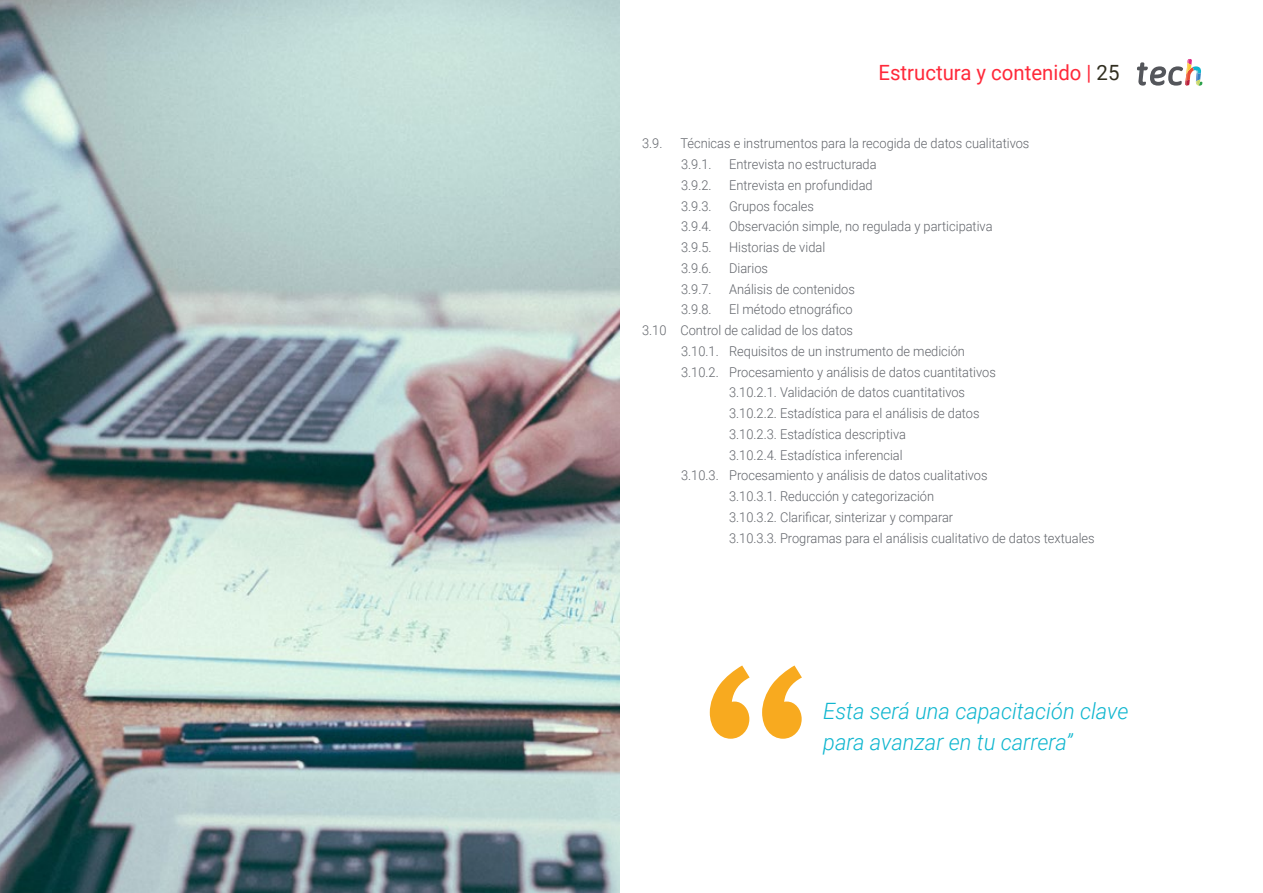
<style>
.page{position:relative;width:1263px;height:893px;background:#fff}
.page>*{position:absolute;margin:0;border:0;box-sizing:border-box;transform-origin:0 0}
.t1{font:italic 300 22.5px/31.5px "Roboto";color:#0fb6cf}
.t2{font:21px "Roboto";color:#ff293a}
.t3{font:300 13.5px/20.7px "Roboto";color:#61646a;scale:.95 1}
.s1{color:#312e20}
</style>
<div class="page">
<svg style="left:1137px;top:59px;width:65px;height:27px"></svg>
<svg style="left:710px;top:665px;width:92px;height:74px"></svg>
<img style="left:0;top:0;width:620px;height:893px">
<h2 class="t2" style="left:878px;top:57px;width:242px">Estructura y contenido | <span class="s1">25</span></h2>
<p class="t3" style="left:642px;top:133px;width:23px">3.9.</p>
<p class="t3" style="left:680px;top:133px;width:369px">Técnicas e instrumentos para la recogida de datos cualitativos<br>3.9.1.</p>
<p class="t3" style="left:729px;top:153px;width:157px">Entrevista no estructurada</p>
<p class="t3" style="left:681px;top:174px;width:34px">3.9.2.</p>
<p class="t3" style="left:729px;top:174px;width:153px">Entrevista en profundidad</p>
<p class="t3" style="left:681px;top:195px;width:34px">3.9.3.</p>
<p class="t3" style="left:729px;top:195px;width:91px">Grupos focales</p>
<p class="t3" style="left:681px;top:216px;width:34px">3.9.4.</p>
<p class="t3" style="left:729px;top:216px;width:279px">Observación simple, no regulada y participativa</p>
<p class="t3" style="left:681px;top:236px;width:34px">3.9.5.</p>
<p class="t3" style="left:729px;top:236px;width:103px">Historias de vidal</p>
<p class="t3" style="left:681px;top:257px;width:34px">3.9.6.</p>
<p class="t3" style="left:729px;top:257px;width:43px">Diarios</p>
<p class="t3" style="left:681px;top:278px;width:34px">3.9.7.</p>
<p class="t3" style="left:729px;top:278px;width:134px">Análisis de contenidos</p>
<p class="t3" style="left:681px;top:299px;width:34px">3.9.8.</p>
<p class="t3" style="left:729px;top:299px;width:132px">El método etnográfico</p>
<p class="t3" style="left:642px;top:319px;width:223px">3.10 Control de calidad de los datos</p>
<p class="t3" style="left:681px;top:340px;width:300px">3.10.1. Requisitos de un instrumento de medición</p>
<p class="t3" style="left:681px;top:361px;width:333px">3.10.2. Procesamiento y análisis de datos cuantitativos</p>
<p class="t3" style="left:729px;top:382px;width:250px">3.10.2.1. Validación de datos cuantitativos</p>
<p class="t3" style="left:729px;top:402px;width:265px">3.10.2.2. Estadística para el análisis de datos</p>
<p class="t3" style="left:729px;top:423px;width:188px">3.10.2.3. Estadística descriptiva</p>
<p class="t3" style="left:729px;top:444px;width:184px">3.10.2.4. Estadística inferencial</p>
<p class="t3" style="left:681px;top:465px;width:324px">3.10.3. Procesamiento y análisis de datos cualitativos</p>
<p class="t3" style="left:729px;top:485px;width:217px">3.10.3.1. Reducción y categorización</p>
<p class="t3" style="left:729px;top:506px;width:237px">3.10.3.2. Clarificar, sinterizar y comparar</p>
<p class="t3" style="left:729px;top:527px;width:386px">3.10.3.3. Programas para el análisis cualitativo de datos textuales</p>
<h1 class="t1" style="left:823px;top:694px;width:307px">Esta será una capacitación clave para avanzar en tu carrera”</h1>
</div>
